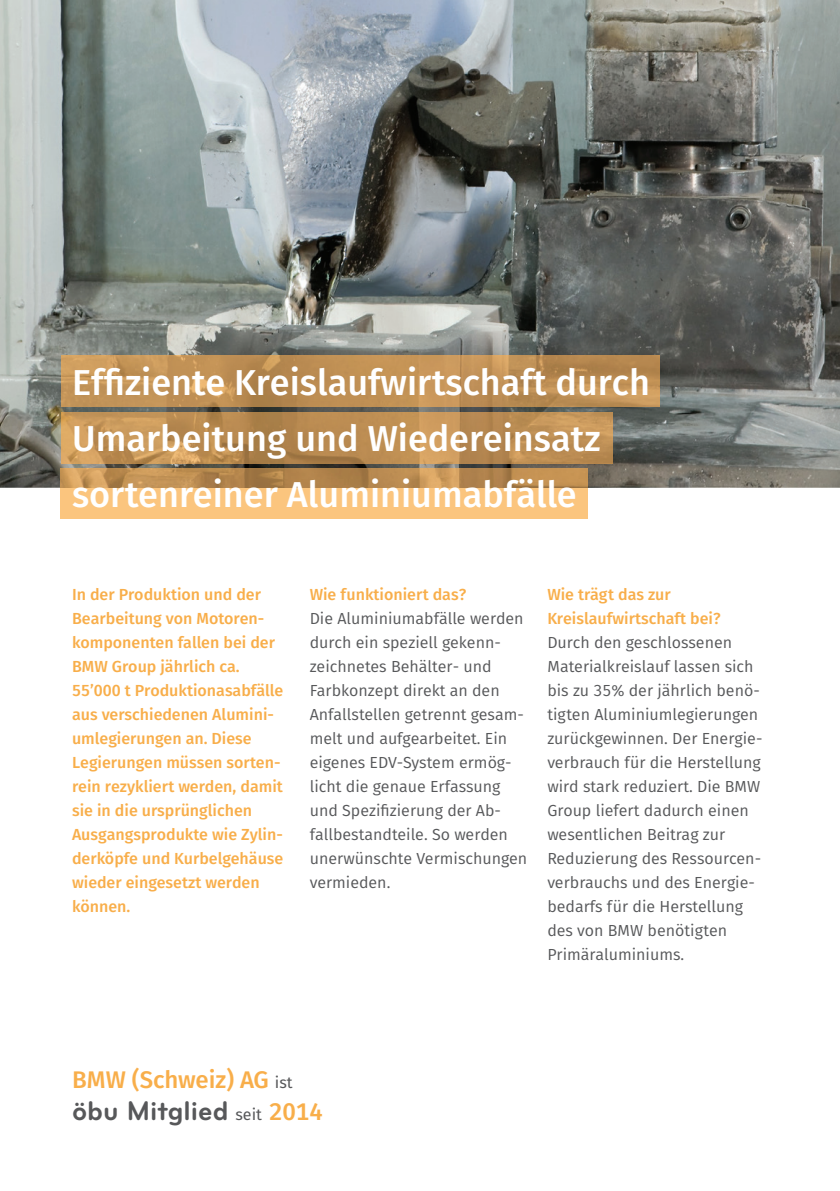
<style>
.page{position:relative;width:840px;height:1191px;background:#fff}
.page>*{position:absolute;margin:0;border:0;box-sizing:border-box;transform-origin:0 0}
.t1{font:500 36px/56px "Fira Sans";color:#fff}
.t2{font:28px "Bryant Bold Alternate";color:#57585a}
.t3{font:500 24px "Fira Sans";color:#f8ae4a}
.t4{font:16px/24px "Fira Sans";color:#57585a}
.t5{font:500 16px/24px "Fira Sans";color:#f8ae4a}
.s1{font-weight:400;font-size:16px;color:#57585a}
.s2{font-family:"Fira Sans";font-size:16px}
.s3{font-family:"Fira Sans";font-weight:500;font-size:24px;color:#f8ae4a}
</style>
<div class="page">
<img style="left:0;top:0;width:839px;height:488px">
<img style="left:61px;top:356px;width:598px;height:51px">
<img style="left:61px;top:412px;width:551px;height:51px">
<div style="left:61px;top:488px;width:526px;height:31px;background:#fbc57e"></div>
<img style="left:61px;top:468px;width:526px;height:20px">
<h1 class="t1" style="left:72px;top:354px;width:579px">Effiziente Kreislaufwirtschaft durch<br>Umarbeitung und Wiedereinsatz sortenreiner Aluminiumabfälle</h1>
<p class="t5" style="left:72px;top:582px;width:213px">In der Produktion und der<br>Bearbeitung von Motoren&shy;komponenten fallen bei der<br>BMW Group jährlich ca.<br>55’000 t Produktionasabfälle aus verschiedenen Alumini&shy;umlegierungen an. Diese<br>Legierungen müssen sorten&shy;rein rezykliert werden, damit sie in die ursprünglichen<br>Ausgangsprodukte wie Zylin&shy;derköpfe und Kurbelgehäuse wieder eingesetzt werden können.</p>
<p class="t5" style="left:309px;top:582px;width:158px">Wie funktioniert das?</p>
<p class="t4" style="left:309px;top:606px;width:219px">Die Aluminiumabfälle werden durch ein speziell gekenn&shy;zeichnetes Behälter- und<br>Farbkonzept direkt an den<br>Anfallstellen getrennt gesam&shy;melt und aufgearbeitet. Ein eigenes EDV-System ermög&shy;licht die genaue Erfassung und Spezifizierung der Ab&shy;fallbestandteile. So werden unerwünschte Vermischungen vermieden.</p>
<p class="t5" style="left:547px;top:582px;width:175px">Wie trägt das zur<br>Kreislaufwirtschaft bei?</p>
<p class="t4" style="left:547px;top:630px;width:216px">Durch den geschlossenen<br>Materialkreislauf lassen sich bis zu 35% der jährlich benö&shy;tigten Aluminiumlegierungen zurückgewinnen. Der Energie&shy;verbrauch für die Herstellung wird stark reduziert. Die BMW<br>Group liefert dadurch einen wesentlichen Beitrag zur<br>Reduzierung des Ressourcen&shy;verbrauchs und des Energie&shy;bedarfs für die Herstellung des von BMW benötigten<br>Primäraluminiums.</p>
<h3 class="t3" style="left:72px;top:1062px;width:222px">BMW (Schweiz) AG <span class="s1">ist</span></h3>
<h2 class="t2" style="left:72px;top:1095px;width:252px">öbu Mitglied <span class="s2">seit</span> <span class="s3">2014</span></h2>
</div>
